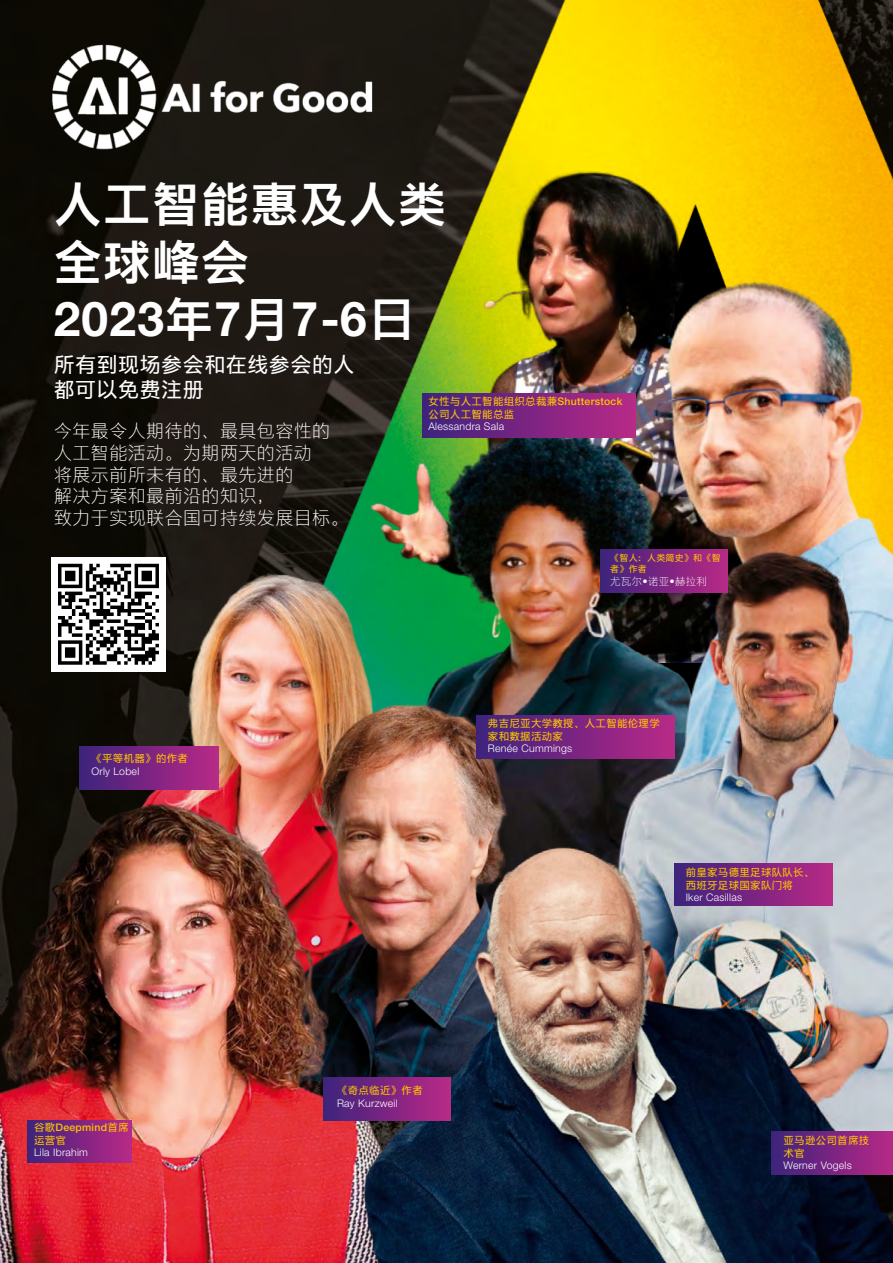
<style>
.page{position:relative;width:893px;height:1263px;background:#fff}
.page>*{position:absolute;margin:0;border:0;box-sizing:border-box;transform-origin:0 0}
.t1{font:48px/57.6px "M Ying Hei PRC W7";letter-spacing:.025em;color:#fff}
.t2{font:21px/24.9px "M Ying Hei PRC W5";letter-spacing:.025em;color:#fff}
.t3{font:18px/21.6px "M Ying Hei PRC W3";letter-spacing:.025em;color:#fff}
.t4{font:10.5px/12.6px "M Ying Hei PRC W5";letter-spacing:.025em;color:#fdc400}
.t5{font:10.5px "M Ying Hei PRC W3";letter-spacing:.025em;color:#fff}
.t6{font:9px/10.8px "M Ying Hei PRC W5";letter-spacing:.025em;color:#fdc400}
</style>
<div class="page">
<img style="left:9px;top:0;width:884px;height:516px">
<img style="left:314px;top:114px;width:548px;height:261px">
<img style="left:190px;top:375px;width:325px;height:141px">
<img style="left:0;top:516px;width:420px;height:240px">
<img style="left:87px;top:699px;width:241px;height:57px">
<img style="left:515px;top:242px;width:378px;height:249px">
<img style="left:420px;top:491px;width:473px;height:187px">
<img style="left:0;top:756px;width:328px;height:507px">
<img style="left:328px;top:678px;width:565px;height:585px">
<div style="left:423px;top:394px;width:212px;height:44px;background:linear-gradient(to right,#3d227c,#b92887)"></div>
<div style="left:476px;top:716px;width:199px;height:42px;background:linear-gradient(to right,#3c227c,#ba2887)"></div>
<div style="left:27px;top:1120px;width:104px;height:43px;background:linear-gradient(to right,#3d227c,#b82887)"></div>
<div style="left:675px;top:863px;width:158px;height:43px;background:linear-gradient(to right,#3d227c,#b92887)"></div>
<div style="left:79px;top:747px;width:139px;height:42px;background:linear-gradient(to right,#3c237c,#ba2887)"></div>
<div style="left:600px;top:549px;width:128px;height:43px;background:linear-gradient(to right,#3c227c,#b92887)"></div>
<div style="left:771px;top:1132px;width:122px;height:42px;background:linear-gradient(to right,#3c227c,#b72886)"></div>
<div style="left:323px;top:1077px;width:127px;height:43px;background:linear-gradient(to right,#3d227c,#ba2887)"></div>
<div style="left:51px;top:557px;width:115px;height:115px;background:#fff"></div>
<svg style="left:58px;top:563px;width:101px;height:102px"></svg>
<img style="left:41px;top:39px;width:352px;height:114px">
<h1 class="t1" style="left:54px;top:175px;width:394px">人工智能惠及人类全球峰会<br>2023年7月7-6日</h1>
<h2 class="t2" style="left:54px;top:352px;width:302px">所有到现场参会和在线参会的人都可以免费注册</h2>
<h3 class="t3" style="left:54px;top:420px;width:296px">今年最令人期待的、最具包容性的人工智能活动。为期两天的活动<br>将展示前所未有的、最先进的<br>解决方案和最前沿的知识，<br>致力于实现联合国可持续发展目标。</h3>
<p class="t4" style="left:428px;top:395px;width:195px">女性与人工智能组织总裁兼Shutterstock公司人工智能总监</p>
<p class="t5" style="left:428px;top:420px;width:77px">Alessandra Sala</p>
<p class="t4" style="left:91px;top:752px;width:98px">《平等机器》的作者</p>
<p class="t5" style="left:91px;top:765px;width:49px">Orly Lobel</p>
<p class="t4" style="left:34px;top:1121px;width:96px">谷歌Deepmind首席运营官</p>
<p class="t5" style="left:34px;top:1146px;width:55px">Lila Ibrahim</p>
<p class="t6" style="left:610px;top:553px;width:112px">《智人：人类简史》和《智者》作者</p>
<p class="t5" style="left:610px;top:575px;width:98px">尤瓦尔•诺亚•赫拉利</p>
<p class="t4" style="left:488px;top:717px;width:173px">弗吉尼亚大学教授、人工智能伦理学家和数据活动家</p>
<p class="t5" style="left:488px;top:742px;width:86px">Renée Cummings</p>
<p class="t4" style="left:686px;top:866px;width:130px">前皇家马德里足球队队长、西班牙足球国家队门将</p>
<p class="t5" style="left:686px;top:891px;width:58px">Iker Casillas</p>
<p class="t4" style="left:337px;top:1084px;width:87px">《奇点临近》作者</p>
<p class="t5" style="left:337px;top:1096px;width:62px">Ray Kurzweil</p>
<p class="t4" style="left:783px;top:1134px;width:87px">亚马逊公司首席技术官</p>
<p class="t5" style="left:783px;top:1159px;width:70px">Werner Vogels</p>
</div>
